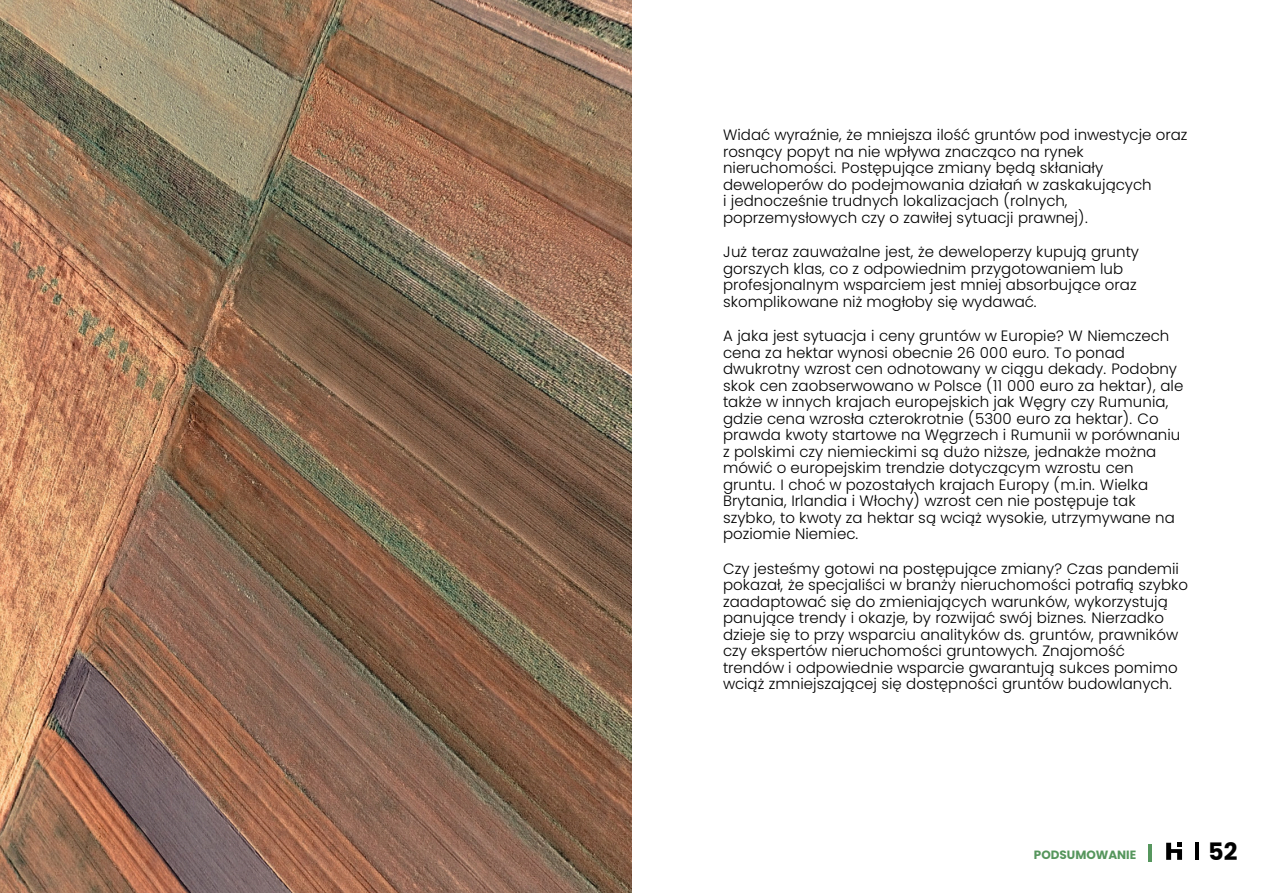
<style>
.page{position:relative;width:1263px;height:893px;background:#fff}
.page>*{position:absolute;margin:0;border:0;box-sizing:border-box;transform-origin:0 0}
.t1{font:700 24px "Poppins";color:#000}
.t2{font:300 15px/16.5px "Poppins";color:#000}
.t3{font:700 12px "Poppins";color:#56965d}
</style>
<div class="page">
<hr style="left:1195px;top:842px;width:3px;height:18px;background:#000">
<svg style="left:1166px;top:842px;width:16px;height:18px"></svg>
<hr style="left:1148px;top:844px;width:4px;height:18px;background:#56965d">
<img style="left:0;top:0;width:631px;height:893px">
<p class="t2" style="left:723px;top:127px;width:466px">Widać wyraźnie, że mniejsza ilość gruntów pod inwestycje oraz rosnący popyt na nie wpływa znacząco na rynek nieruchomości. Postępujące zmiany będą skłaniały deweloperów do podejmowania działań w zaskakujących<br>i jednocześnie trudnych lokalizacjach (rolnych, poprzemysłowych czy o zawiłej sytuacji prawnej).</p>
<p class="t2" style="left:723px;top:244px;width:418px">Już teraz zauważalne jest, że deweloperzy kupują grunty gorszych klas, co z odpowiednim przygotowaniem lub profesjonalnym wsparciem jest mniej absorbujące oraz skomplikowane niż mogłoby się wydawać.</p>
<p class="t2" style="left:723px;top:328px;width:462px">A jaka jest sytuacja i ceny gruntów w Europie? W Niemczech cena za hektar wynosi obecnie 26 000 euro. To ponad dwukrotny wzrost cen odnotowany w ciągu dekady. Podobny skok cen zaobserwowano w Polsce (11 000 euro za hektar), ale także w innych krajach europejskich jak Węgry czy Rumunia, gdzie cena wzrosła czterokrotnie (5300 euro za hektar). Co prawda kwoty startowe na Węgrzech i Rumunii w porównaniu z polskimi czy niemieckimi są dużo niższe, jednakże można mówić o europejskim trendzie dotyczącym wzrostu cen gruntu. I choć w pozostałych krajach Europy (m.in. Wielka Brytania, Irlandia i Włochy) wzrost cen nie postępuje tak szybko, to kwoty za hektar są wciąż wysokie, utrzymywane na poziomie Niemiec.</p>
<p class="t2" style="left:723px;top:560px;width:467px">Czy jesteśmy gotowi na postępujące zmiany? Czas pandemii pokazał, że specjaliści w branży nieruchomości potrafią szybko zaadaptować się do zmieniających warunków, wykorzystują panujące trendy i okazje, by rozwijać swój biznes. Nierzadko dzieje się to przy wsparciu analityków ds. gruntów, prawników czy ekspertów nieruchomości gruntowych. Znajomość trendów i odpowiednie wsparcie gwarantują sukces pomimo wciąż zmniejszającej się dostępności gruntów budowlanych.</p>
<p class="t3" style="left:1034px;top:846px;width:104px">PODSUMOWANIE</p>
<h1 class="t1" style="left:1208px;top:834px;width:31px">52</h1>
</div>
